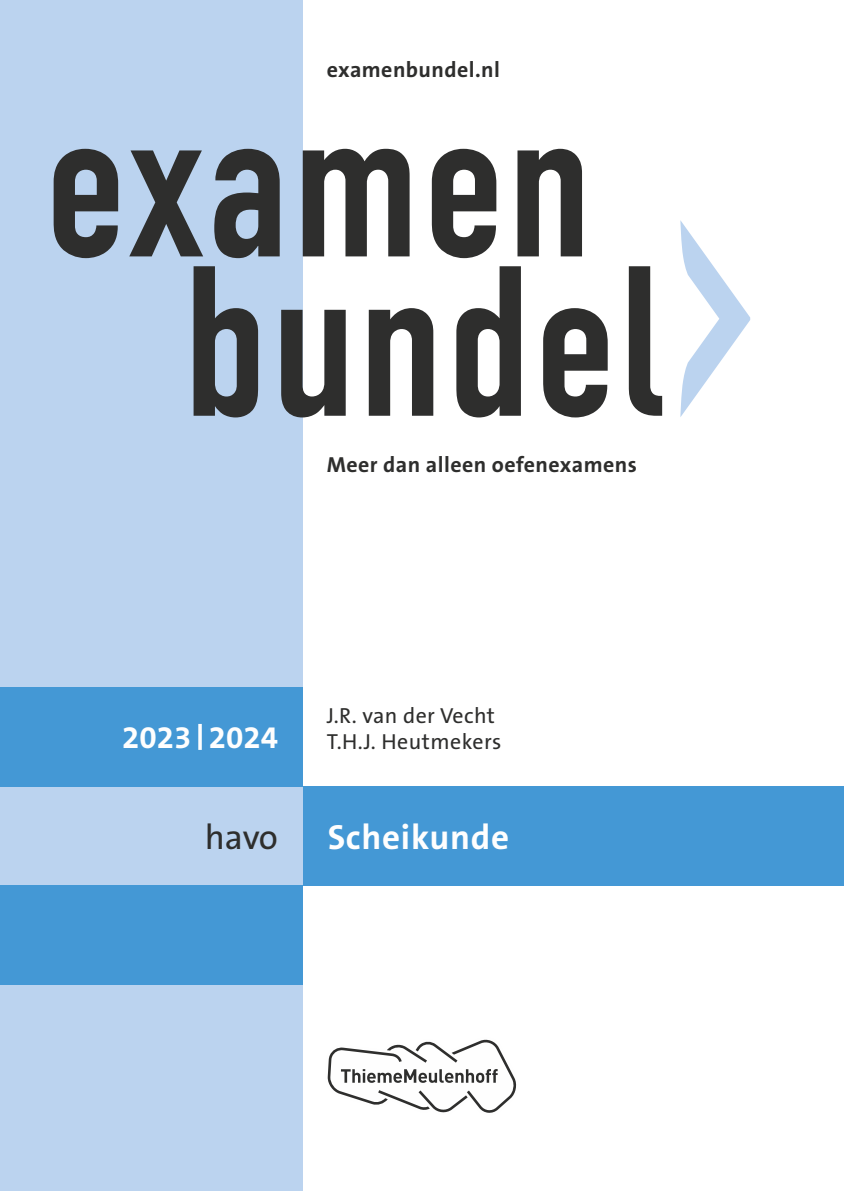
<style>
.page{position:relative;width:844px;height:1191px;background:#fff}
.page>*{position:absolute;margin:0;border:0;box-sizing:border-box;transform-origin:0 0}
.t1{font:213.5px/159.2px "DIN Condensed";color:#2e2e2d}
.t2{font:700 35px "The Sans LT7";letter-spacing:.02em;color:#fefefe}
.t3{font:35px "The Sans LT5 Plain";color:#2e2e2d}
.t4{font:700 31.5px "The Sans LT7";color:#fefefe}
.t5{font:700 21.88px "The Sans LT7";letter-spacing:.02em;color:#2e2e2d}
.t6{font:21.88px/26.2px "The Sans LT5 Plain";letter-spacing:.02em;color:#2e2e2d}
</style>
<div class="page">
<div style="left:0;top:0;width:303px;height:1191px;background:#bbd3ef"></div>
<div style="left:303px;top:786px;width:540px;height:99px;background:#4498d5"></div>
<div style="left:0;top:885px;width:303px;height:100px;background:#4498d5"></div>
<div style="left:0;top:687px;width:303px;height:99px;background:#4498d5"></div>
<svg style="left:327px;top:1039px;width:190px;height:74px"></svg>
<svg style="left:198px;top:724px;width:4px;height:26px"></svg>
<svg style="left:680px;top:220px;width:70px;height:197px"></svg>
<p class="t5" style="left:326px;top:55px;width:175px">examenbundel.nl</p>
<h1 class="t1" style="left:182px;top:108px;width:486px;text-indent:-139px">examen bundel</h1>
<p class="t5" style="left:326px;top:450px;width:311px">Meer dan alleen oefenexamens</p>
<h3 class="t4" style="left:122px;top:717px;width:157px">2023 2024</h3>
<h2 class="t3" style="left:205px;top:815px;width:75px">havo</h2>
<p class="t6" style="left:326px;top:702px;width:176px">J.R. van der Vecht<br>T.H.J. Heutmekers</p>
<h2 class="t2" style="left:327px;top:815px;width:183px">Scheikunde</h2>
</div>
